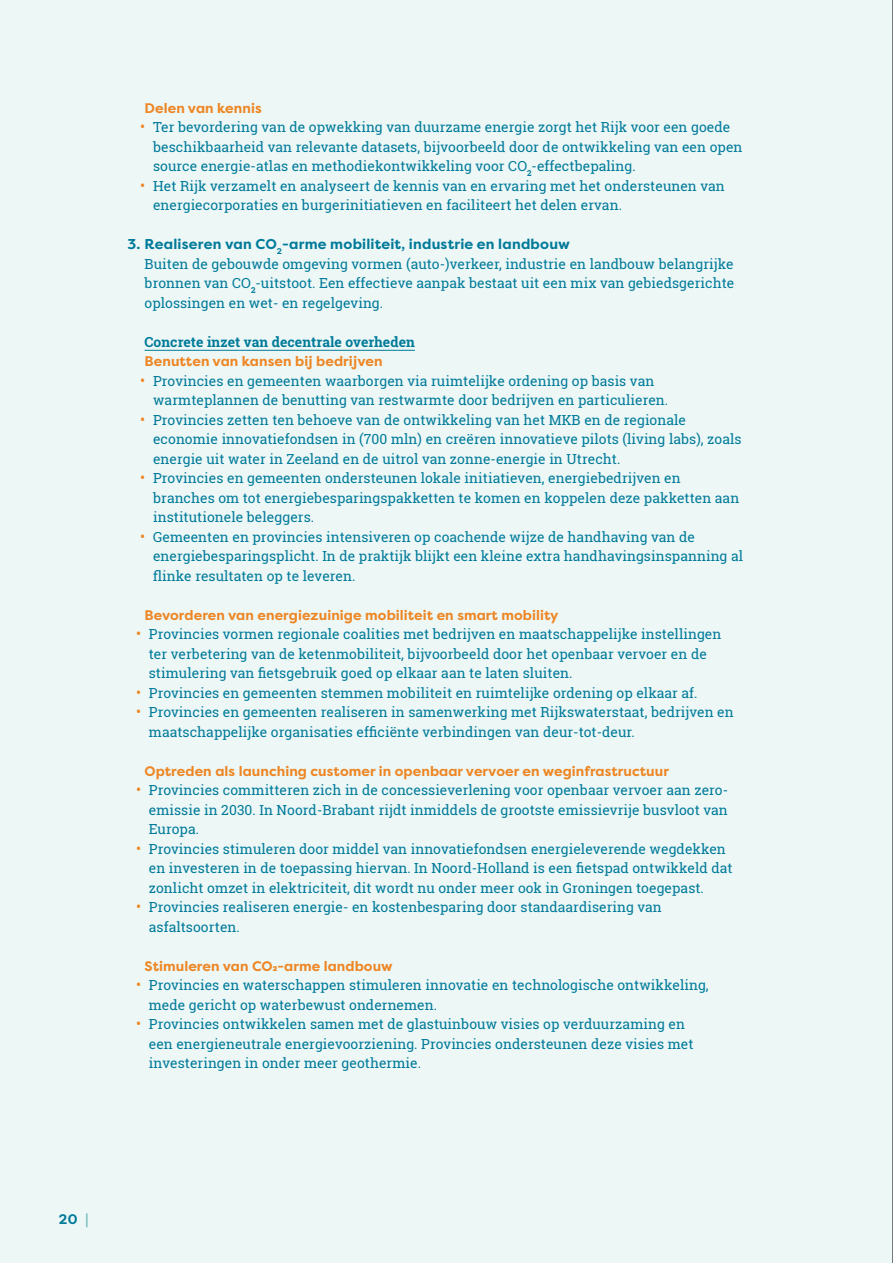
<style>
.page{position:relative;width:893px;height:1263px;background:#ecf7f6}
.page>*{position:absolute;margin:0;border:0;box-sizing:border-box;transform-origin:0 0}
.t1{font:700 14.25px "Filson Pro";letter-spacing:.015em;color:#007a9a}
.t2{font:13.8px/19.5px "Roboto Slab";letter-spacing:.005em;color:#007a9a}
.t3{font:700 13.8px "Filson Pro";letter-spacing:.005em;color:#ee8624}
.t4{font:700 13.8px "Roboto Slab";letter-spacing:.005em;color:#007a9a}
.t5{font:700 13.8px "Filson Pro";color:#007a9a}
.s1{font-size:15px;color:#ee8624}
.s2{font-weight:900}
.s3{color:#64b5b6}
</style>
<div class="page">
<hr style="left:892px;top:0;width:1px;height:1263px;background:#000">
<hr style="left:145px;top:350px;width:270px;height:1px;background:#007a9a">
<p class="t3" style="left:145px;top:99px;width:119px">Delen van kennis</p>
<p class="t2" style="left:153px;top:117px;width:591px;text-indent:-13px"><span class="s1">•</span> Ter bevordering van de opwekking van duurzame energie zorgt het Rijk voor een goede beschikbaarheid van relevante datasets, bijvoorbeeld door de ontwikkeling van een open source energie-atlas en methodiekontwikkeling voor CO<sub>2</sub>-effectbepaling.</p>
<p class="t2" style="left:153px;top:176px;width:573px;text-indent:-13px"><span class="s1">•</span> Het Rijk verzamelt en analyseert de kennis van en ervaring met het ondersteunen van energiecorporaties en burgerinitiatieven en faciliteert het delen ervan.</p>
<p class="t1" style="left:128px;top:235px;width:444px">3. Realiseren van CO<sub>2</sub>-arme mobiliteit, industrie en landbouw</p>
<p class="t2" style="left:145px;top:254px;width:591px;text-align:justify">Buiten de gebouwde omgeving vormen (auto-)verkeer, industrie en landbouw belangrijke bronnen van CO<sub>2</sub>-uitstoot. Een effectieve aanpak bestaat uit een mix van gebiedsgerichte oplossingen en wet- en regelgeving.</p>
<p class="t4" style="left:145px;top:332px;width:272px">Concrete inzet van decentrale overheden</p>
<p class="t3" style="left:145px;top:352px;width:240px">Benutten van kansen bij bedrijven</p>
<p class="t2" style="left:153px;top:371px;width:517px;text-indent:-13px"><span class="s1">•</span> Provincies en gemeenten waarborgen via ruimtelijke ordening op basis van warmteplannen de benutting van restwarmte door bedrijven en particulieren.</p>
<p class="t2" style="left:153px;top:410px;width:590px;text-indent:-13px"><span class="s1">•</span> Provincies zetten ten behoeve van de ontwikkeling van het MKB en de regionale economie innovatiefondsen in (700 mln) en creëren innovatieve pilots (living labs), zoals energie uit water in Zeeland en de uitrol van zonne-energie in Utrecht.</p>
<p class="t2" style="left:153px;top:468px;width:588px;text-indent:-13px"><span class="s1">•</span> Provincies en gemeenten ondersteunen lokale initiatieven, energiebedrijven en branches om tot energiebesparingspakketten te komen en koppelen deze pakketten aan institutionele beleggers.</p>
<p class="t2" style="left:153px;top:527px;width:592px;text-indent:-13px"><span class="s1">•</span> Gemeenten en provincies intensiveren op coachende wijze de handhaving van de energiebesparingsplicht. In de praktijk blijkt een kleine extra handhavingsinspanning al flinke resultaten op te leveren.</p>
<p class="t3" style="left:145px;top:606px;width:415px">Bevorderen van energiezuinige mobiliteit en smart mobility</p>
<p class="t2" style="left:149px;top:624px;width:574px;text-indent:-13px"><span class="s1">•</span> Provincies vormen regionale coalities met bedrijven en maatschappelijke instellingen ter verbetering van de ketenmobiliteit, bijvoorbeeld door het openbaar vervoer en de stimulering van fietsgebruik goed op elkaar aan te laten sluiten.</p>
<p class="t2" style="left:136px;top:683px;width:563px"><span class="s1">•</span> Provincies en gemeenten stemmen mobiliteit en ruimtelijke ordening op elkaar af.</p>
<p class="t2" style="left:149px;top:702px;width:586px;text-indent:-13px"><span class="s1">•</span> Provincies en gemeenten realiseren in samenwerking met Rijkswaterstaat, bedrijven en maatschappelijke organisaties efficiënte verbindingen van deur-tot-deur.</p>
<p class="t3" style="left:145px;top:762px;width:526px">Optreden als launching customer in openbaar vervoer en weginfrastructuur</p>
<p class="t2" style="left:149px;top:780px;width:581px;text-align:justify;text-indent:-13px"><span class="s1">•</span> Provincies committeren zich in de concessieverlening voor openbaar vervoer aan zero&shy;emissie in 2030. In Noord-Brabant rijdt inmiddels de grootste emissievrije busvloot van Europa.</p>
<p class="t2" style="left:149px;top:839px;width:585px;text-indent:-13px"><span class="s1">•</span> Provincies stimuleren door middel van innovatiefondsen energieleverende wegdekken en investeren in de toepassing hiervan. In Noord-Holland is een fietspad ontwikkeld dat zonlicht omzet in elektriciteit, dit wordt nu onder meer ook in Groningen toegepast.</p>
<p class="t2" style="left:149px;top:897px;width:515px;text-indent:-13px"><span class="s1">•</span> Provincies realiseren energie- en kostenbesparing door standaardisering van asfaltsoorten.</p>
<p class="t3" style="left:145px;top:957px;width:250px">Stimuleren van CO<span class="s2">2</span>-arme landbouw</p>
<p class="t2" style="left:149px;top:975px;width:561px;text-indent:-13px"><span class="s1">•</span> Provincies en waterschappen stimuleren innovatie en technologische ontwikkeling, mede gericht op waterbewust ondernemen.</p>
<p class="t2" style="left:149px;top:1014px;width:546px;text-indent:-13px"><span class="s1">•</span> Provincies ontwikkelen samen met de glastuinbouw visies op verduurzaming en een energieneutrale energievoorziening. Provincies ondersteunen deze visies met investeringen in onder meer geothermie.</p>
<p class="t5" style="left:59px;top:1210px;width:31px">20 <span class="s3">|</span></p>
</div>
